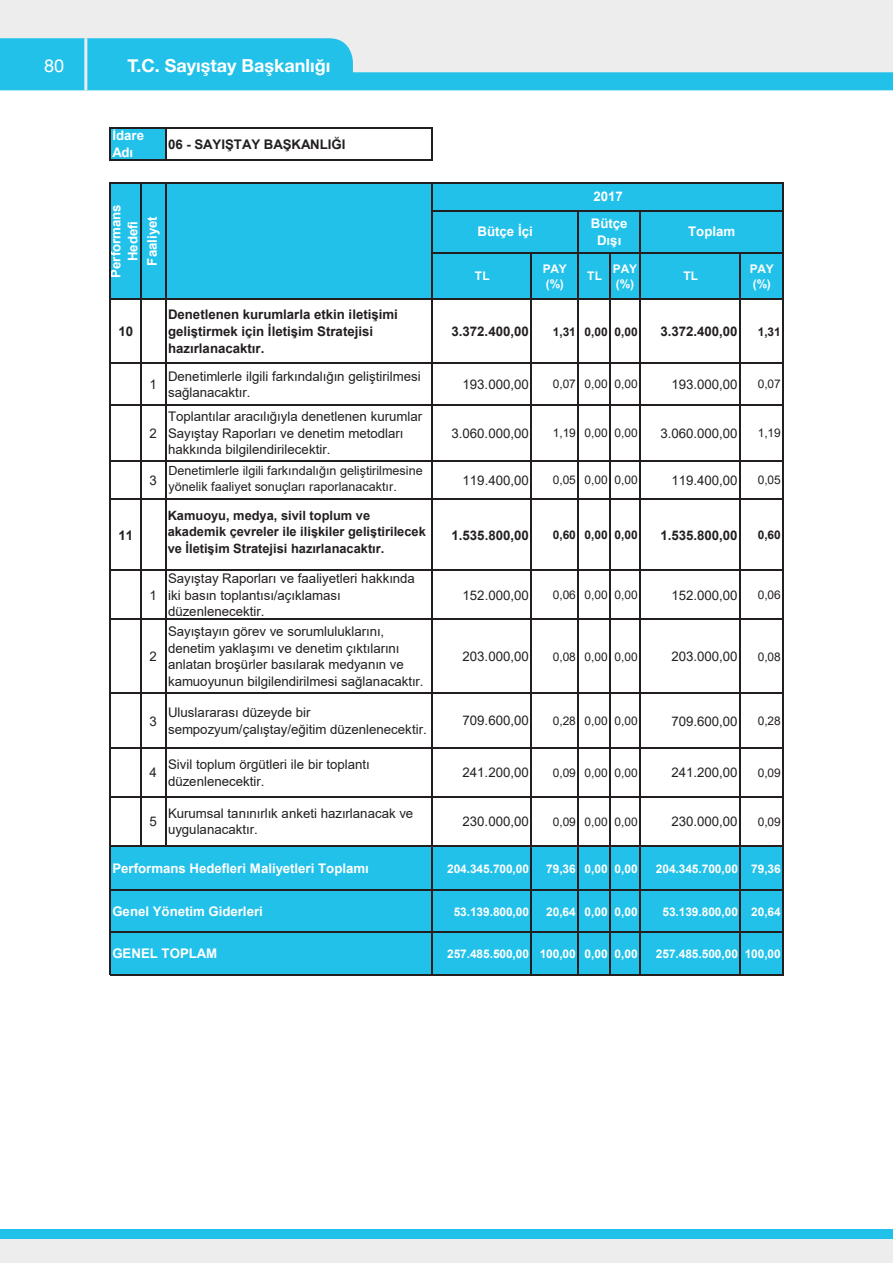
<style>
.page{position:relative;width:893px;height:1263px;background:#fff}
.page>*{position:absolute;margin:0;border:0;box-sizing:border-box;transform-origin:0 0}
.t1{font:700 18px "Helvetica Neue";color:#fff}
.t2{font:18px "Helvetica Neue";color:#fff}
.t3{font:13.2px/16.4px "Arial";color:#231f20}
.t4{font:13.2px "Arial";color:#231f20}
.t5{font:700 13.2px/17.1px "Arial";color:#231f20}
.t6{font:700 13.2px/17.1px "Arial";color:#fff}
.t7{font:700 13.2px "Arial";color:#231f20}
.t8{font:700 13.2px/17px "Arial";color:#fff;text-align:center}
.t9{font:700 12.9px/16.5px "Arial";color:#231f20}
.t10{font:700 12.9px "Arial";color:#231f20}
.t11{font:12.6px/15.6px "Arial";color:#231f20}
.t12{font:700 11.85px/15.6px "Arial";letter-spacing:-.005em;color:#fff}
.t13{font:11.85px "Arial";letter-spacing:-.005em;color:#231f20}
.t14{font:700 11.85px "Arial";letter-spacing:-.005em;color:#231f20}
</style>
<div class="page">
<div style="left:0;top:1229px;width:893px;height:34px;background:#21c1ea"></div>
<div style="left:0;top:0;width:893px;height:72px;background:#ededee"></div>
<div style="left:0;top:1239px;width:893px;height:24px;background:#ededee"></div>
<svg style="left:0;top:38px;width:893px;height:52px;fill:#21c1ea"></svg>
<hr style="left:84px;top:38px;width:3px;height:52px;background:#ededee">
<div style="left:111px;top:129px;width:55px;height:31px;background:#21c1ea"></div>
<div style="left:111px;top:183px;width:672px;height:116px;background:#21c1ea"></div>
<div style="left:111px;top:846px;width:672px;height:129px;background:#21c1ea"></div>
<hr style="left:109px;top:128px;width:2px;height:33px;background:#231f20">
<hr style="left:165px;top:129px;width:1px;height:32px;background:#231f20">
<hr style="left:431px;top:129px;width:2px;height:32px;background:#231f20">
<hr style="left:109px;top:182px;width:2px;height:793px;background:#231f20">
<hr style="left:165px;top:184px;width:1px;height:663px;background:#231f20">
<hr style="left:431px;top:184px;width:2px;height:791px;background:#231f20">
<hr style="left:140px;top:184px;width:1px;height:663px;background:#231f20">
<hr style="left:782px;top:184px;width:2px;height:791px;background:#231f20">
<hr style="left:577px;top:212px;width:2px;height:763px;background:#231f20">
<hr style="left:639px;top:212px;width:2px;height:763px;background:#231f20">
<hr style="left:531px;top:254px;width:1px;height:721px;background:#231f20">
<hr style="left:609px;top:254px;width:2px;height:721px;background:#231f20">
<hr style="left:739px;top:254px;width:2px;height:721px;background:#231f20">
<hr style="left:111px;top:128px;width:322px;height:1px;background:#231f20">
<hr style="left:111px;top:160px;width:322px;height:1px;background:#231f20">
<hr style="left:111px;top:182px;width:673px;height:2px;background:#231f20">
<hr style="left:433px;top:211px;width:351px;height:1px;background:#231f20">
<hr style="left:433px;top:253px;width:351px;height:1px;background:#231f20">
<hr style="left:111px;top:298px;width:673px;height:2px;background:#231f20">
<hr style="left:111px;top:363px;width:673px;height:1px;background:#231f20">
<hr style="left:111px;top:405px;width:673px;height:1px;background:#231f20">
<hr style="left:111px;top:460px;width:673px;height:2px;background:#231f20">
<hr style="left:111px;top:499px;width:673px;height:1px;background:#231f20">
<hr style="left:111px;top:570px;width:673px;height:1px;background:#231f20">
<hr style="left:111px;top:619px;width:673px;height:1px;background:#231f20">
<hr style="left:111px;top:693px;width:673px;height:1px;background:#231f20">
<hr style="left:111px;top:748px;width:673px;height:1px;background:#231f20">
<hr style="left:111px;top:796px;width:673px;height:2px;background:#231f20">
<hr style="left:111px;top:845px;width:673px;height:2px;background:#231f20">
<hr style="left:111px;top:890px;width:673px;height:1px;background:#231f20">
<hr style="left:111px;top:932px;width:673px;height:1px;background:#231f20">
<hr style="left:111px;top:974px;width:673px;height:1px;background:#231f20">
<h1 class="t2" style="left:44px;top:55px;width:22px">80</h1>
<h1 class="t1" style="left:128px;top:55px;width:204px">T.C. Sayıştay Başkanlığı</h1>
<p class="t6" style="left:112px;top:127px;width:33px">İdare<br>Adı</p>
<p class="t5" style="left:168px;top:136px;width:179px">06 - SAYIŞTAY BAŞKANLIĞI</p>
<p class="t8" style="left:107px;top:278px;width:75px;rotate:-90deg">Performans<br>Hedefi</p>
<p class="t8" style="left:144px;top:265px;width:51px;rotate:-90deg">Faaliyet</p>
<p class="t7" style="left:119px;top:322px;width:16px">10</p>
<p class="t5" style="left:168px;top:306px;width:231px">Denetlenen kurumlarla etkin iletişimi geliştirmek için İletişim Stratejisi hazırlanacaktır.</p>
<p class="t8" style="left:593px;top:188px;width:31px">2017</p>
<p class="t6" style="left:478px;top:223px;width:57px">Bütçe İçi</p>
<p class="t6" style="left:591px;top:215px;width:38px;text-align:center">Bütçe<br>Dışı</p>
<p class="t8" style="left:688px;top:223px;width:49px">Toplam</p>
<p class="t12" style="left:475px;top:269px;width:16px">TL</p>
<p class="t12" style="left:543px;top:261px;width:26px">PAY (%)</p>
<p class="t12" style="left:587px;top:269px;width:16px">TL</p>
<p class="t12" style="left:613px;top:261px;width:26px">PAY (%)</p>
<p class="t12" style="left:683px;top:269px;width:16px">TL</p>
<p class="t12" style="left:750px;top:261px;width:26px">PAY (%)</p>
<p class="t7" style="left:451px;top:322px;width:79px">3.372.400,00</p>
<p class="t14" style="left:553px;top:323px;width:86px">1,31 0,00 0,00</p>
<p class="t7" style="left:660px;top:322px;width:79px">3.372.400,00</p>
<p class="t14" style="left:758px;top:323px;width:25px">1,31</p>
<p class="t4" style="left:150px;top:375px;width:9px">1</p>
<p class="t3" style="left:168px;top:368px;width:254px">Denetimlerle ilgili farkındalığın geliştirilmesi sağlanacaktır.</p>
<p class="t4" style="left:463px;top:375px;width:68px">193.000,00</p>
<p class="t13" style="left:553px;top:376px;width:86px">0,07 0,00 0,00</p>
<p class="t4" style="left:671px;top:375px;width:68px">193.000,00</p>
<p class="t13" style="left:758px;top:376px;width:25px">0,07</p>
<p class="t4" style="left:150px;top:424px;width:9px">2</p>
<p class="t3" style="left:168px;top:408px;width:256px">Toplantılar aracılığıyla denetlenen kurumlar<br>Sayıştay Raporları ve denetim metodları hakkında bilgilendirilecektir.</p>
<p class="t4" style="left:451px;top:424px;width:79px">3.060.000,00</p>
<p class="t13" style="left:553px;top:425px;width:86px">1,19 0,00 0,00</p>
<p class="t4" style="left:660px;top:424px;width:79px">3.060.000,00</p>
<p class="t13" style="left:758px;top:425px;width:25px">1,19</p>
<p class="t7" style="left:119px;top:526px;width:16px">11</p>
<p class="t4" style="left:150px;top:471px;width:9px">3</p>
<p class="t11" style="left:169px;top:463px;width:256px">Denetimlerle ilgili farkındalığın geliştirilmesine yönelik faaliyet sonuçları raporlanacaktır.</p>
<p class="t4" style="left:463px;top:471px;width:68px">119.400,00</p>
<p class="t13" style="left:553px;top:472px;width:86px">0,05 0,00 0,00</p>
<p class="t4" style="left:671px;top:471px;width:68px">119.400,00</p>
<p class="t13" style="left:758px;top:472px;width:25px">0,05</p>
<p class="t4" style="left:150px;top:586px;width:9px">1</p>
<p class="t4" style="left:150px;top:647px;width:9px">2</p>
<p class="t10" style="left:168px;top:506px;width:204px">Kamuoyu, medya, sivil toplum ve</p>
<p class="t9" style="left:168px;top:524px;width:260px">akademik çevreler ile ilişkiler geliştirilecek ve İletişim Stratejisi hazırlanacaktır.</p>
<p class="t7" style="left:451px;top:526px;width:79px">1.535.800,00</p>
<p class="t14" style="left:553px;top:527px;width:86px">0,60 0,00 0,00</p>
<p class="t7" style="left:660px;top:526px;width:79px">1.535.800,00</p>
<p class="t14" style="left:758px;top:527px;width:25px">0,60</p>
<p class="t3" style="left:168px;top:570px;width:248px">Sayıştay Raporları ve faaliyetleri hakkında iki basın toplantısı/açıklaması düzenlenecektir.</p>
<p class="t3" style="left:168px;top:623px;width:257px">Sayıştayın görev ve sorumluluklarını, denetim yaklaşımı ve denetim çıktılarını anlatan broşürler basılarak medyanın ve kamuoyunun bilgilendirilmesi sağlanacaktır.</p>
<p class="t4" style="left:463px;top:586px;width:68px">152.000,00</p>
<p class="t13" style="left:553px;top:587px;width:86px">0,06 0,00 0,00</p>
<p class="t4" style="left:671px;top:586px;width:68px">152.000,00</p>
<p class="t13" style="left:758px;top:587px;width:25px">0,06</p>
<p class="t4" style="left:463px;top:647px;width:68px">203.000,00</p>
<p class="t13" style="left:553px;top:648px;width:86px">0,08 0,00 0,00</p>
<p class="t4" style="left:671px;top:647px;width:68px">203.000,00</p>
<p class="t13" style="left:758px;top:648px;width:25px">0,08</p>
<p class="t4" style="left:150px;top:712px;width:9px">3</p>
<p class="t3" style="left:168px;top:704px;width:260px">Uluslararası düzeyde bir sempozyum/çalıştay/eğitim düzenlenecektir.</p>
<p class="t4" style="left:463px;top:712px;width:68px">709.600,00</p>
<p class="t13" style="left:553px;top:713px;width:86px">0,28 0,00 0,00</p>
<p class="t4" style="left:671px;top:712px;width:68px">709.600,00</p>
<p class="t13" style="left:758px;top:713px;width:25px">0,28</p>
<p class="t4" style="left:150px;top:764px;width:9px">4</p>
<p class="t3" style="left:168px;top:756px;width:203px">Sivil toplum örgütleri ile bir toplantı düzenlenecektir.</p>
<p class="t4" style="left:463px;top:764px;width:68px">241.200,00</p>
<p class="t13" style="left:553px;top:764px;width:86px">0,09 0,00 0,00</p>
<p class="t4" style="left:671px;top:764px;width:68px">241.200,00</p>
<p class="t13" style="left:758px;top:764px;width:25px">0,09</p>
<p class="t4" style="left:150px;top:812px;width:9px">5</p>
<p class="t3" style="left:168px;top:805px;width:247px">Kurumsal tanınırlık anketi hazırlanacak ve uygulanacaktır.</p>
<p class="t4" style="left:463px;top:812px;width:68px">230.000,00</p>
<p class="t13" style="left:553px;top:813px;width:86px">0,09 0,00 0,00</p>
<p class="t4" style="left:671px;top:812px;width:68px">230.000,00</p>
<p class="t13" style="left:758px;top:813px;width:25px">0,09</p>
<p class="t12" style="left:447px;top:861px;width:83px">204.345.700,00</p>
<p class="t12" style="left:546px;top:861px;width:93px">79,36 0,00 0,00</p>
<p class="t12" style="left:656px;top:861px;width:126px">204.345.700,00 79,36</p>
<p class="t12" style="left:454px;top:904px;width:77px">53.139.800,00</p>
<p class="t12" style="left:546px;top:904px;width:93px">20,64 0,00 0,00</p>
<p class="t12" style="left:662px;top:904px;width:120px">53.139.800,00 20,64</p>
<p class="t8" style="left:112px;top:945px;width:106px">GENEL TOPLAM</p>
<p class="t12" style="left:447px;top:946px;width:192px">257.485.500,00 100,00 0,00 0,00</p>
<p class="t12" style="left:656px;top:946px;width:126px">257.485.500,00 100,00</p>
<p class="t6" style="left:112px;top:859px;width:258px">Performans Hedefleri Maliyetleri Toplamı</p>
<p class="t6" style="left:112px;top:903px;width:152px">Genel Yönetim Giderleri</p>
</div>
